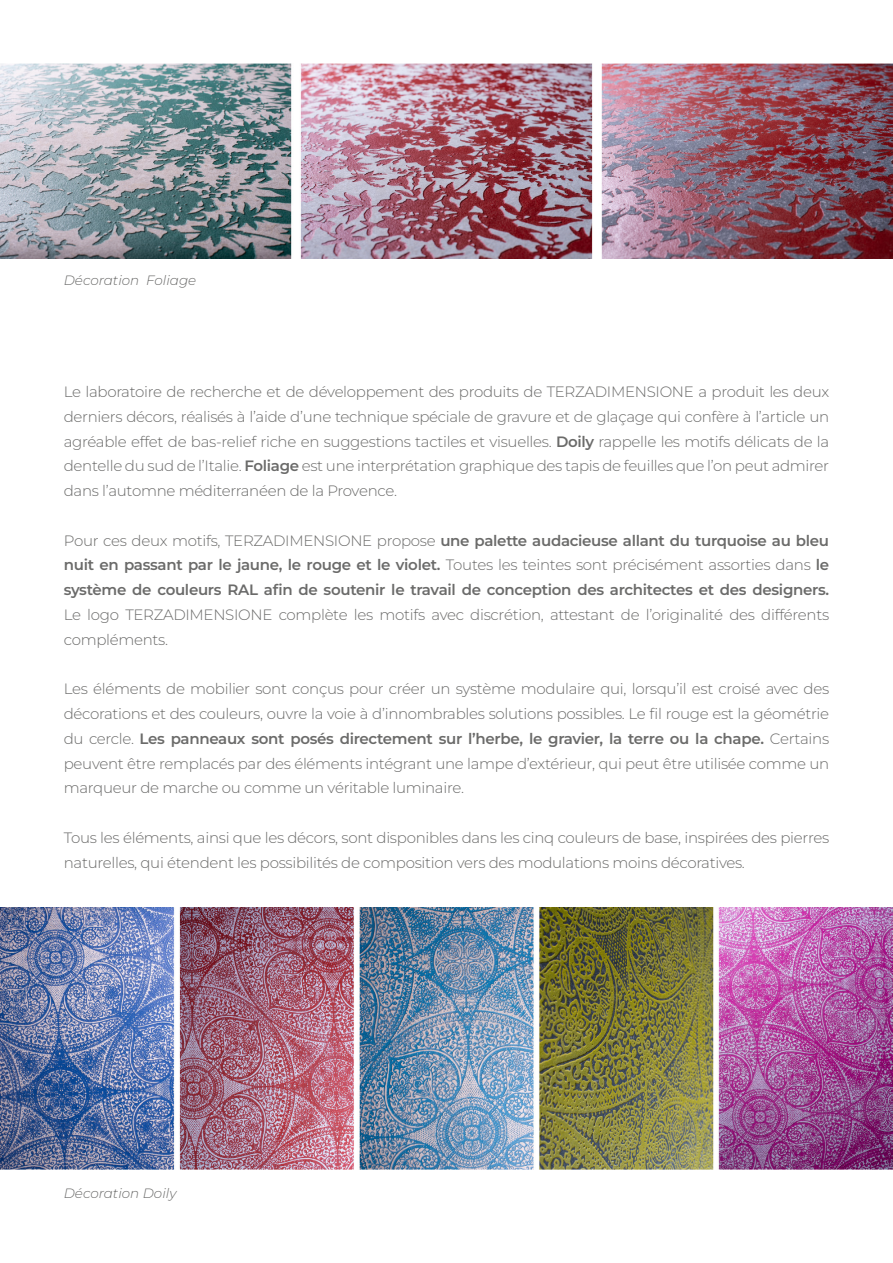
<style>
.page{position:relative;width:893px;height:1263px;background:#fff}
.page>*{position:absolute;margin:0;border:0;box-sizing:border-box;transform-origin:0 0}
.t1{font:300 15px/24.8px "Montserrat";letter-spacing:-.02em;color:#6b6b6a;text-align:justify}
.t2{font:600 15px/24.8px "Montserrat";letter-spacing:-.02em;color:#6b6b6a;text-align:justify}
.t3{font:italic 300 13.5px "Montserrat";color:#6b6b6a}
.s1{font-weight:600}
.s2{font-weight:300}
</style>
<div class="page">
<img style="left:0;top:64px;width:893px;height:194px">
<img style="left:0;top:908px;width:893px;height:261px">
<p class="t3" style="left:64px;top:271px;width:134px">Décoration Foliage</p>
<p class="t1" style="left:64px;top:379px;width:767px">Le laboratoire de recherche et de développement des produits de TERZADIMENSIONE a produit les deux derniers décors, réalisés à l’aide d’une technique spéciale de gravure et de glaçage qui confère à l’article un agréable effet de bas-relief riche en suggestions tactiles et visuelles. <span class="s1">Doily</span> rappelle les motifs délicats de la dentelle du sud de l’Italie. <span class="s1">Foliage</span> est une interprétation graphique des tapis de feuilles que l’on peut admirer dans l’automne méditerranéen de la Provence.</p>
<p class="t2" style="left:64px;top:528px;width:767px"><span class="s2">Pour ces deux motifs, TERZADIMENSIONE propose</span> une palette audacieuse allant du turquoise au bleu nuit en passant par le jaune, le rouge et le violet. <span class="s2">Toutes les teintes sont précisément assorties dans</span> le système de couleurs RAL afin de soutenir le travail de conception des architectes et des designers.</p>
<p class="t1" style="left:64px;top:602px;width:767px">Le logo TERZADIMENSIONE complète les motifs avec discrétion, attestant de l’originalité des différents compléments.</p>
<p class="t1" style="left:64px;top:676px;width:767px">Les éléments de mobilier sont conçus pour créer un système modulaire qui, lorsqu’il est croisé avec des décorations et des couleurs, ouvre la voie à d’innombrables solutions possibles. Le fil rouge est la géométrie du cercle. <span class="s1">Les panneaux sont posés directement sur l’herbe, le gravier, la terre ou la chape.</span> Certains peuvent être remplacés par des éléments intégrant une lampe d’extérieur, qui peut être utilisée comme un marqueur de marche ou comme un véritable luminaire.</p>
<p class="t1" style="left:64px;top:825px;width:767px">Tous les éléments, ainsi que les décors, sont disponibles dans les cinq couleurs de base, inspirées des pierres naturelles, qui étendent les possibilités de composition vers des modulations moins décoratives.</p>
<p class="t3" style="left:64px;top:1184px;width:114px">Décoration Doily</p>
</div>
